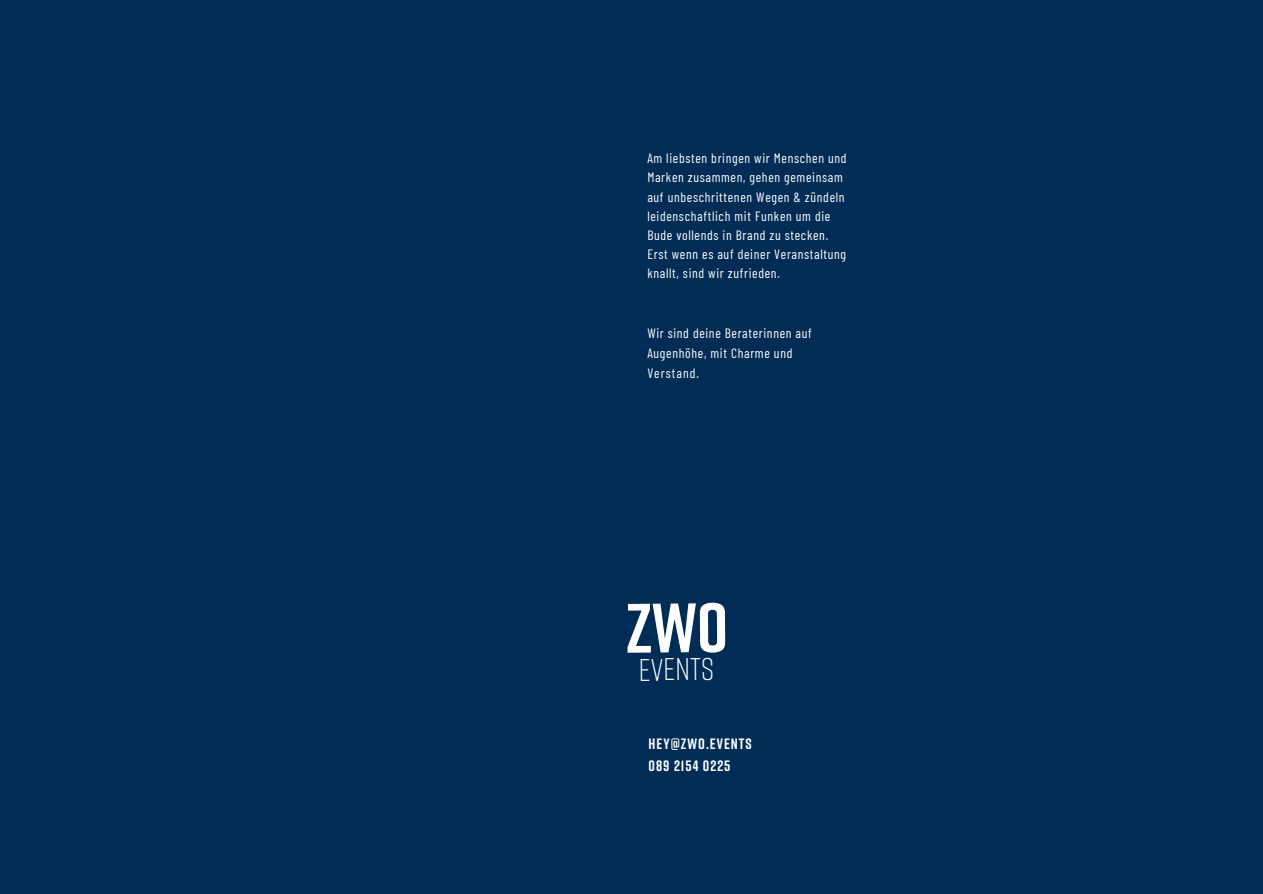
<style>
.page{position:relative;width:1263px;height:894px;background:#fff}
.page>*{position:absolute;margin:0;border:0;box-sizing:border-box;transform-origin:0 0}
.t1{font:700 69.6px "Rift";color:#fff}
.t2{font:300 31.2px "Rift";letter-spacing:-.01em;color:#fff}
.t3{font:700 15px/21.3px "Rift";letter-spacing:.07em;color:#fff}
.t4{font:13.5px/19.2px "Barlow Condensed";letter-spacing:.05em;color:#fff}
.t5{font:13.5px "Barlow Condensed";letter-spacing:.075em;color:#fff}
</style>
<div class="page">
<div style="left:0;top:0;width:1263px;height:893px;background:#002c55"></div>
<p class="t4" style="left:647px;top:148px;width:201px">Am liebsten bringen wir Menschen und Marken zusammen, gehen gemeinsam auf unbeschrittenen Wegen &amp; zündeln leidenschaftlich mit Funken um die Bude vollends in Brand zu stecken.<br>Erst wenn es auf deiner Veranstaltung knallt, sind wir zufrieden.</p>
<p class="t4" style="left:647px;top:323px;width:166px">Wir sind deine Beraterinnen auf</p>
<p class="t4" style="left:647px;top:343px;width:147px">Augenhöhe, mit Charme und</p>
<p class="t5" style="left:647px;top:364px;width:53px">Verstand.</p>
<h1 class="t1" style="left:626px;top:584px;width:104px">ZWO</h1>
<h2 class="t2" style="left:639px;top:649px;width:77px">EVENTS</h2>
<p class="t3" style="left:648px;top:732px;width:105px">HEY@ZWO.EVENTS<br>089 2154 0225</p>
</div>
